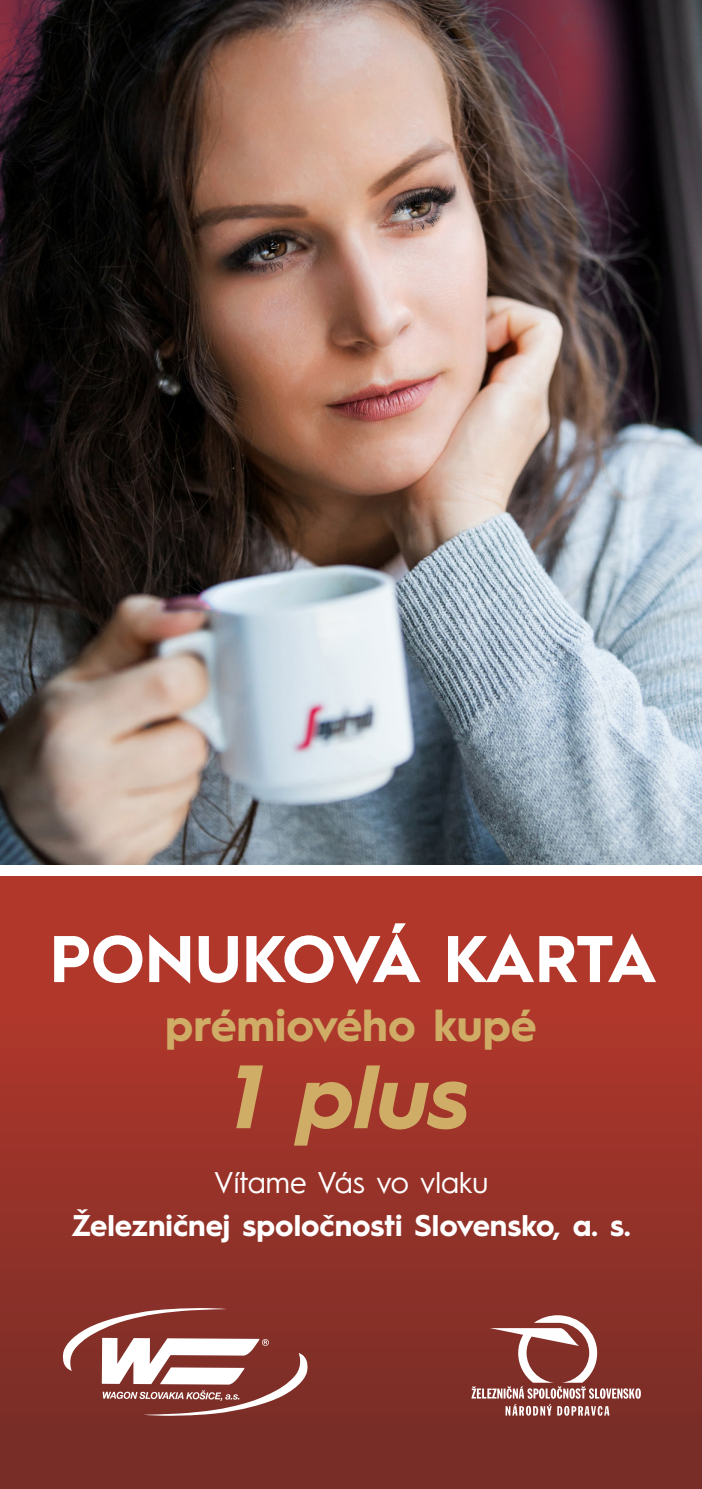
<style>
.page{position:relative;width:702px;height:1489px;background:#fff}
.page>*{position:absolute;margin:0;border:0;box-sizing:border-box;transform-origin:0 0}
.t1{font:italic 700 90px "Hurme Geometric Sans 1";color:#cfad66}
.t2{font:700 66px "Hurme Geometric Sans 1";letter-spacing:-.025em;color:#fff}
.t3{font:700 45px "Hurme Geometric Sans 1";color:#cfad66}
.t4{font:700 30px "Hurme Geometric Sans 1";color:#fff}
.t5{font:30px "Hurme Geometric Sans 1";color:#fff}
</style>
<div class="page">
<img style="left:0;top:0;width:702px;height:864px">
<div style="left:0;top:875px;width:702px;height:613px;background:linear-gradient(to bottom,#bb392c,#752d27)"></div>
<svg style="left:63px;top:1307px;width:245px;height:108px"></svg>
<svg style="left:471px;top:1315px;width:170px;height:100px"></svg>
<p class="t2" style="left:50px;top:912px;width:608px">PONUKOVÁ KARTA</p>
<p class="t3" style="left:165px;top:993px;width:373px">prémiového kupé</p>
<p class="t1" style="left:231px;top:1033px;width:242px">1 plus</p>
<p class="t5" style="left:214px;top:1161px;width:276px">Vítame Vás vo vlaku</p>
<p class="t4" style="left:71px;top:1204px;width:560px">Železničnej spoločnosti Slovensko, a. s.</p>
</div>
